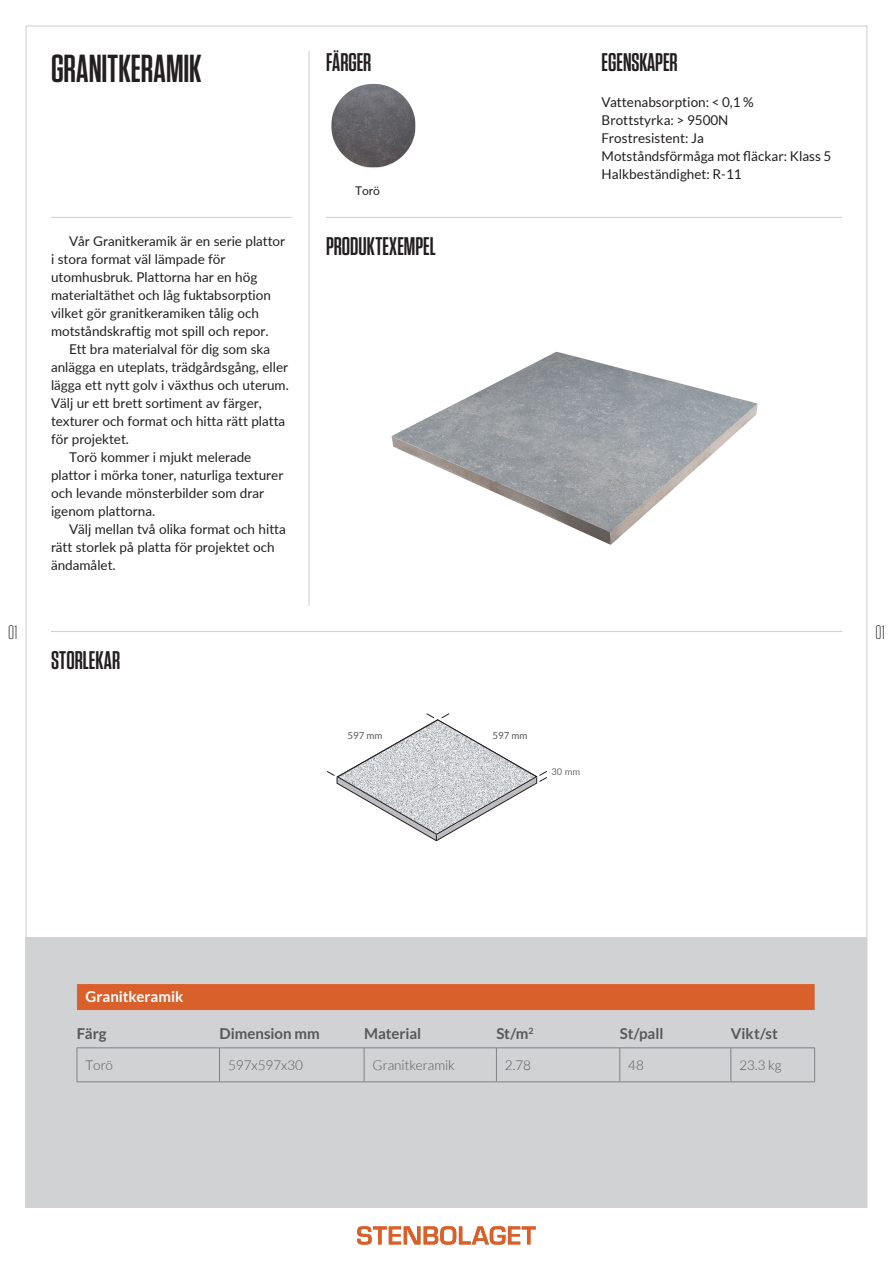
<style>
.page{position:relative;width:893px;height:1263px;background:#fff}
.page>*{position:absolute;margin:0;border:0;box-sizing:border-box;transform-origin:0 0}
.H3_5{font:600 39px "Tungsten Narrow";letter-spacing:.005em;color:#231f20}
.t1{font:600 25.5px "Tungsten Narrow";color:#231f20}
.t2{font:300 19.5px "Tungsten Narrow";color:#231f20}
.Lato-Bold-9-Grå{font:700 15px "Lato";color:#57585a}
.Lato-Bold-10-Vit{font:700 15px "Lato";letter-spacing:-.005em;color:#fff}
.Lato-Reg-9-Svart-IND{font:13.5px "Lato";color:#231f20}
.t3{font:13.5px/18px "Lato";color:#231f20}
.Lato-Light-9-Grå{font:300 13.5px "Lato";color:#57585a}
.Färg_1{font:12px "Lato";color:#231f20}
.Lato-Light-9-Grå-2{font:9.75px "Lato";color:#57585a}
.t4{font:9.3px "Open Sans";color:#6c6d70}
.t5{font:9.3px "Lato";color:#6c6d70}
</style>
<div class="page">
<div style="left:26px;top:938px;width:841px;height:270px;background:#d1d2d4"></div>
<hr style="left:51px;top:631px;width:791px;height:1px;background:#d1d2d4">
<hr style="left:326px;top:217px;width:516px;height:1px;background:#d1d2d4">
<hr style="left:51px;top:217px;width:241px;height:1px;background:#d1d2d4">
<hr style="left:308px;top:51px;width:2px;height:555px;background:#d1d2d4">
<img style="left:391px;top:351px;width:367px;height:194px">
<img style="left:331px;top:84px;width:85px;height:84px">
<div style="left:77px;top:984px;width:738px;height:25px;background:#d9602b"></div>
<hr style="left:496px;top:1048px;width:1px;height:34px;background:#808285">
<hr style="left:619px;top:1048px;width:1px;height:34px;background:#808285">
<hr style="left:220px;top:1081px;width:144px;height:1px;background:#808285">
<hr style="left:364px;top:1081px;width:132px;height:1px;background:#808285">
<hr style="left:496px;top:1081px;width:124px;height:1px;background:#808285">
<hr style="left:620px;top:1081px;width:111px;height:1px;background:#808285">
<hr style="left:731px;top:1081px;width:84px;height:1px;background:#808285">
<hr style="left:77px;top:1081px;width:143px;height:1px;background:#808285">
<hr style="left:731px;top:1048px;width:1px;height:34px;background:#808285">
<hr style="left:77px;top:1047px;width:143px;height:1px;background:#808285">
<hr style="left:77px;top:1048px;width:1px;height:34px;background:#808285">
<hr style="left:364px;top:1048px;width:1px;height:34px;background:#808285">
<hr style="left:220px;top:1047px;width:144px;height:1px;background:#808285">
<hr style="left:219px;top:1048px;width:1px;height:34px;background:#808285">
<hr style="left:364px;top:1047px;width:132px;height:1px;background:#808285">
<hr style="left:496px;top:1047px;width:124px;height:1px;background:#808285">
<hr style="left:620px;top:1047px;width:111px;height:1px;background:#808285">
<hr style="left:731px;top:1047px;width:84px;height:1px;background:#808285">
<hr style="left:814px;top:1048px;width:1px;height:34px;background:#808285">
<hr style="left:77px;top:1009px;width:143px;height:1px;background:#d9602b">
<hr style="left:220px;top:1009px;width:144px;height:1px;background:#d9602b">
<hr style="left:364px;top:1009px;width:132px;height:1px;background:#d9602b">
<hr style="left:496px;top:1009px;width:124px;height:1px;background:#d9602b">
<hr style="left:620px;top:1009px;width:111px;height:1px;background:#d9602b">
<hr style="left:731px;top:1009px;width:84px;height:1px;background:#d9602b">
<svg style="left:327px;top:713px;width:220px;height:128px"></svg>
<div style="left:493px;top:732px;width:47px;height:15px;background:#fff"></div>
<div style="left:347px;top:732px;width:40px;height:15px;background:#fff"></div>
<svg style="left:357px;top:1226px;width:179px;height:18px"></svg>
<p class="H3_5" style="left:51px;top:49px;width:152px">GRANITKERAMIK</p>
<h2 class="t1" style="left:326px;top:50px;width:47px">FÄRGER</h2>
<p class="Lato-Reg-9-Svart-IND" style="left:69px;top:231px;width:218px">Vår Granitkeramik är en serie plattor</p>
<p class="Lato-Reg-9-Svart-IND" style="left:51px;top:249px;width:176px">i stora format väl lämpade för</p>
<p class="Lato-Reg-9-Svart-IND" style="left:51px;top:267px;width:208px">utomhusbruk. Plattorna har en hög</p>
<p class="Lato-Reg-9-Svart-IND" style="left:51px;top:285px;width:222px">materialtäthet och låg fuktabsorption</p>
<p class="Lato-Reg-9-Svart-IND" style="left:51px;top:303px;width:209px">vilket gör granitkeramiken tålig och</p>
<p class="Lato-Reg-9-Svart-IND" style="left:51px;top:321px;width:219px">motståndskraftig mot spill och repor.</p>
<p class="Lato-Reg-9-Svart-IND" style="left:69px;top:339px;width:203px">Ett bra materialval för dig som ska</p>
<p class="Lato-Reg-9-Svart-IND" style="left:51px;top:357px;width:239px">anlägga en uteplats, trädgårdsgång, eller</p>
<p class="Lato-Reg-9-Svart-IND" style="left:51px;top:375px;width:239px">lägga ett nytt golv i växthus och uterum.</p>
<p class="Lato-Reg-9-Svart-IND" style="left:51px;top:393px;width:212px">Välj ur ett brett sortiment av färger,</p>
<p class="Lato-Reg-9-Svart-IND" style="left:51px;top:411px;width:236px">texturer och format och hitta rätt platta</p>
<p class="Lato-Reg-9-Svart-IND" style="left:51px;top:429px;width:80px">för projektet.</p>
<p class="Lato-Reg-9-Svart-IND" style="left:69px;top:447px;width:184px">Torö kommer i mjukt melerade</p>
<p class="Lato-Reg-9-Svart-IND" style="left:51px;top:465px;width:234px">plattor i mörka toner, naturliga texturer</p>
<p class="Lato-Reg-9-Svart-IND" style="left:51px;top:483px;width:214px">och levande mönsterbilder som drar</p>
<p class="Lato-Reg-9-Svart-IND" style="left:51px;top:501px;width:106px">igenom plattorna.</p>
<p class="Lato-Reg-9-Svart-IND" style="left:69px;top:519px;width:218px">Välj mellan två olika format och hitta</p>
<p class="Lato-Reg-9-Svart-IND" style="left:51px;top:537px;width:225px">rätt storlek på platta för projektet och</p>
<p class="Lato-Reg-9-Svart-IND" style="left:51px;top:555px;width:66px">ändamålet.</p>
<p class="Färg_1" style="left:355px;top:182px;width:27px">Torö</p>
<h2 class="t1" style="left:326px;top:234px;width:111px">PRODUKTEXEMPEL</h2>
<h2 class="t1" style="left:602px;top:49px;width:78px">EGENSKAPER</h2>
<p class="t3" style="left:602px;top:93px;width:231px">Vattenabsorption: &lt; 0,1 %<br>Brottstyrka: &gt; 9500N<br>Frostresistent: Ja<br>Motståndsförmåga mot fläckar: Klass 5<br>Halkbeständighet: R-11</p>
<h3 class="t2" style="left:8px;top:623px;width:11px">01</h3>
<h3 class="t2" style="left:875px;top:623px;width:11px">01</h3>
<h2 class="t1" style="left:51px;top:647px;width:71px">STORLEKAR</h2>
<p class="Lato-Light-9-Grå-2" style="left:347px;top:730px;width:36px">597 mm</p>
<p class="Lato-Light-9-Grå-2" style="left:493px;top:730px;width:36px">597 mm</p>
<p class="t4" style="left:348px;top:730px;width:38px">600 mm</p>
<p class="t4" style="left:493px;top:730px;width:38px">600 mm</p>
<p class="t5" style="left:551px;top:764px;width:30px">30 mm</p>
<p class="Lato-Bold-10-Vit" style="left:85px;top:988px;width:99px">Granitkeramik</p>
<p class="Lato-Bold-9-Grå" style="left:77px;top:1025px;width:31px">Färg</p>
<p class="Lato-Bold-9-Grå" style="left:220px;top:1025px;width:102px">Dimension mm</p>
<p class="Lato-Bold-9-Grå" style="left:364px;top:1025px;width:59px">Material</p>
<p class="Lato-Bold-9-Grå" style="left:496px;top:1025px;width:38px">St/m<sup>2</sup></p>
<p class="Lato-Bold-9-Grå" style="left:620px;top:1025px;width:45px">St/pall</p>
<p class="Lato-Bold-9-Grå" style="left:731px;top:1025px;width:49px">Vikt/st</p>
<p class="Lato-Light-9-Grå" style="left:85px;top:1056px;width:29px">Torö</p>
<p class="Lato-Light-9-Grå" style="left:228px;top:1058px;width:77px">597x597x30</p>
<p class="Lato-Light-9-Grå" style="left:373px;top:1058px;width:84px">Granitkeramik</p>
<p class="Lato-Light-9-Grå" style="left:505px;top:1058px;width:28px">2.78</p>
<p class="Lato-Light-9-Grå" style="left:628px;top:1056px;width:17px">48</p>
<p class="Lato-Light-9-Grå" style="left:739px;top:1056px;width:44px">23.3 kg</p>
</div>
